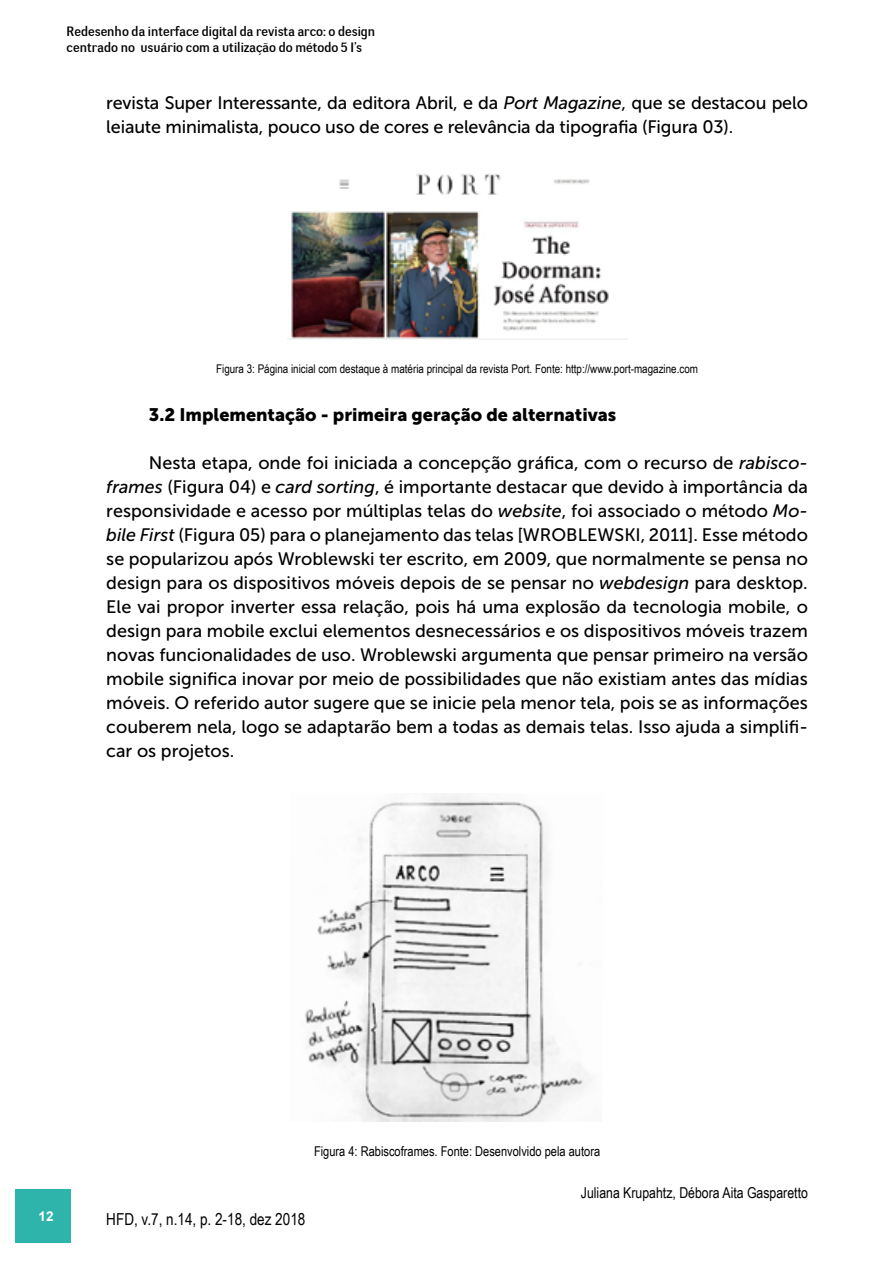
<style>
.page{position:relative;width:893px;height:1263px;background:#fff}
.page>*{position:absolute;margin:0;border:0;box-sizing:border-box;transform-origin:0 0}
.t1{font:18px/24px "Museo Sans 500";letter-spacing:-.01em;color:#000}
.t2{font:18px "Museo Sans 900";color:#000}
.t3{font:16.5px "Arial Narrow";color:#000}
.t4{font:15px "Arial Narrow";color:#000}
.t5{font:13.5px/16.2px "Negotiate Free";color:#000}
.t6{font:13.5px "Arial Narrow";color:#000}
.t7{font:700 13.5px "Arial";color:#fff}
.t8{font:12px "Arial Narrow";color:#000}
.s1{font-style:italic}
</style>
<div class="page">
<div style="left:15px;top:1189px;width:55px;height:53px;background:#2eb4ab"></div>
<img style="left:291px;top:173px;width:318px;height:166px">
<img style="left:305px;top:793px;width:285px;height:329px">
<p class="t5" style="left:67px;top:23px;width:310px">Redesenho da interface digital da revista arco: o design centrado no usuário com a utilização do método 5 I’s</p>
<p class="t1" style="left:106px;top:90px;width:703px">revista Super Interessante, da editora Abril, e da <span class="s1">Port Magazine</span>, que se destacou pelo leiaute minimalista, pouco uso de cores e relevância da tipografia (Figura 03).</p>
<p class="t8" style="left:216px;top:360px;width:483px">Figura 3: Página inicial com destaque à matéria principal da revista Port. Fonte: http://www.port-magazine.com</p>
<p class="t2" style="left:149px;top:404px;width:469px">3.2 Implementação - primeira geração de alternativas</p>
<p class="t1" style="left:106px;top:450px;width:703px;text-align:justify;text-indent:43px">Nesta etapa, onde foi iniciada a concepção gráfica, com o recurso de <span class="s1">rabisco&shy;frames</span> (Figura 04) e <span class="s1">card sorting</span>, é importante destacar que devido à importância da responsividade e acesso por múltiplas telas do <span class="s1">website</span>, foi associado o método <span class="s1">Mo&shy;bile First</span> (Figura 05) para o planejamento das telas [WROBLEWSKI, 2011]. Esse método se popularizou após Wroblewski ter escrito, em 2009, que normalmente se pensa no design para os dispositivos móveis depois de se pensar no <span class="s1">webdesign</span> para desktop.<br>Ele vai propor inverter essa relação, pois há uma explosão da tecnologia mobile, o design para mobile exclui elementos desnecessários e os dispositivos móveis trazem novas funcionalidades de uso. Wroblewski argumenta que pensar primeiro na versão mobile significa inovar por meio de possibilidades que não existiam antes das mídias móveis. O referido autor sugere que se inicie pela menor tela, pois se as informações couberem nela, logo se adaptarão bem a todas as demais telas. Isso ajuda a simplifi&shy;car os projetos.</p>
<p class="t6" style="left:314px;top:1141px;width:288px">Figura 4: Rabiscoframes. Fonte: Desenvolvido pela autora</p>
<p class="t7" style="left:39px;top:1207px;width:17px">12</p>
<p class="t3" style="left:106px;top:1206px;width:201px">HFD, v.7, n.14, p. 2-18, dez 2018</p>
<p class="t4" style="left:581px;top:1182px;width:229px">Juliana Krupahtz, Débora Aita Gasparetto</p>
</div>
